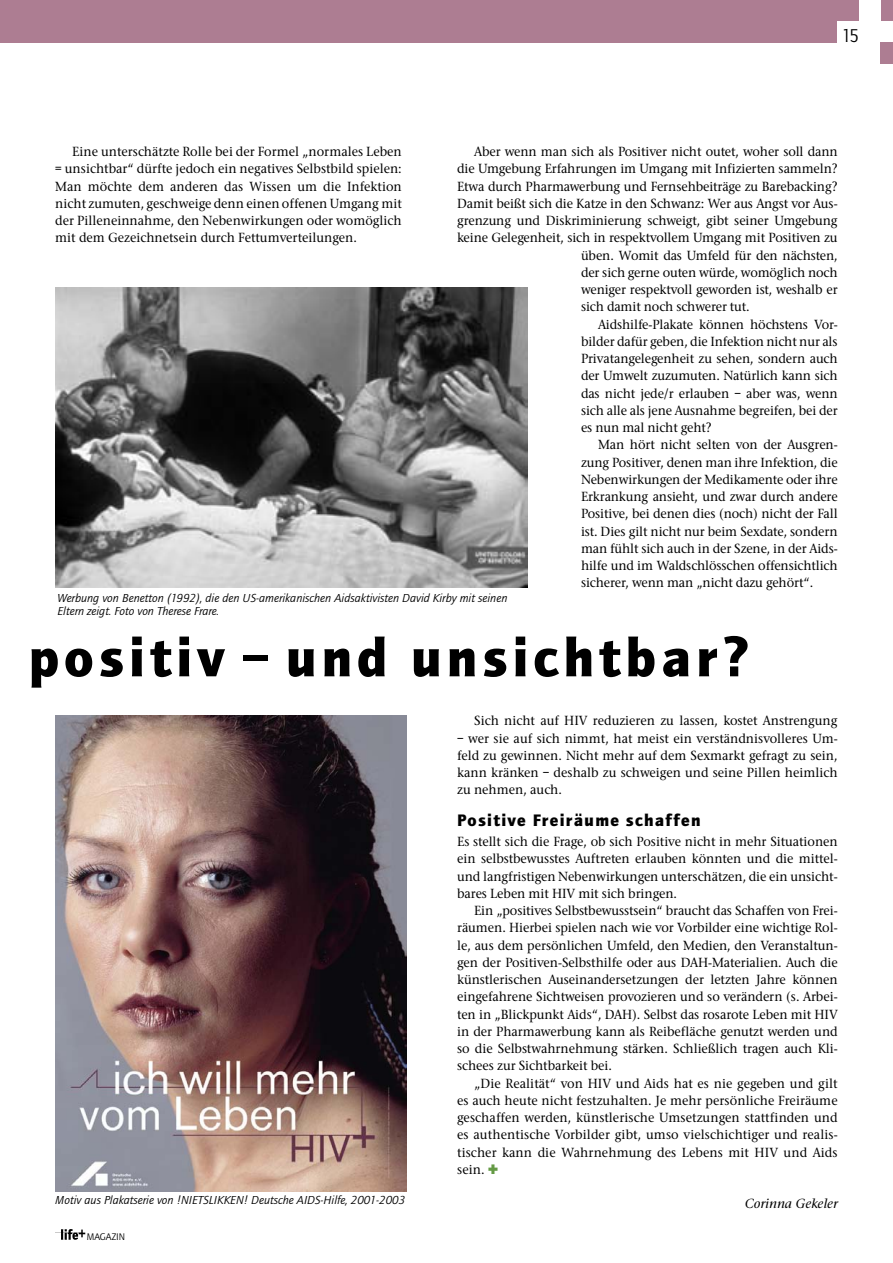
<style>
.page{position:relative;width:893px;height:1263px;background:#fff}
.page>*{position:absolute;margin:0;border:0;box-sizing:border-box;transform-origin:0 0}
.t1{font:900 55.5px "Quay Sans";letter-spacing:.09em;color:#000}
.t2{font:19.2px "Quay Sans";color:#000;scale:.95 1}
.t3{font:900 17.25px "Quay Sans";letter-spacing:.075em;color:#000}
.t4{font:500 13.8px/17.2px "Stone Serif";letter-spacing:-.01em;color:#000;text-align:justify;scale:.95 1}
.t5{font:italic 500 13.8px "Stone Serif";color:#000}
.t6{font:italic 12px/13.5px "Quay Sans";color:#000}
.t7{font:9.9px "Quay Sans";color:#000}
.s1{color:#649a45}
</style>
<div class="page">
<img style="left:55px;top:1229px;width:31px;height:11px">
<img style="left:55px;top:716px;width:351px;height:475px">
<img style="left:55px;top:288px;width:473px;height:299px">
<div style="left:0;top:0;width:893px;height:43px;background:#ad7d92"></div>
<div style="left:838px;top:21px;width:55px;height:22px;background:#fff"></div>
<div style="left:859px;top:0;width:21px;height:64px;background:#fff"></div>
<div style="left:880px;top:43px;width:13px;height:21px;background:#ad7d92"></div>
<h2 class="t2" style="left:842px;top:25px;width:20px">15</h2>
<p class="t4" style="left:55px;top:143px;width:366px;text-indent:17px">Eine unterschätzte Rolle bei der Formel „normales Leben = unsichtbar“ dürfte jedoch ein negatives Selbstbild spielen:<br>Man möchte dem anderen das Wissen um die Infektion nicht zumuten, geschweige denn einen offenen Umgang mit der Pilleneinnahme, den Nebenwirkungen oder womöglich mit dem Gezeichnetsein durch Fettumverteilungen.</p>
<p class="t4" style="left:474px;top:143px;width:384px">Aber wenn man sich als Positiver nicht outet, woher soll dann</p>
<p class="t4" style="left:457px;top:160px;width:402px">die Umgebung Erfahrungen im Umgang mit Infizierten sammeln?</p>
<p class="t4" style="left:457px;top:177px;width:402px">Etwa durch Pharmawerbung und Fernsehbeiträge zu Barebacking?</p>
<p class="t4" style="left:457px;top:195px;width:402px">Damit beißt sich die Katze in den Schwanz: Wer aus Angst vor Aus-</p>
<p class="t4" style="left:457px;top:212px;width:402px">grenzung und Diskriminierung schweigt, gibt seiner Umgebung</p>
<p class="t4" style="left:457px;top:229px;width:402px">keine Gelegenheit, sich in respektvollem Umgang mit Positiven zu</p>
<p class="t4" style="left:581px;top:246px;width:272px">üben. Womit das Umfeld für den nächsten,</p>
<p class="t4" style="left:581px;top:264px;width:272px">der sich gerne outen würde, womöglich noch</p>
<p class="t4" style="left:581px;top:281px;width:272px">weniger respektvoll geworden ist, weshalb er</p>
<p class="t4" style="left:581px;top:298px;width:179px">sich damit noch schwerer tut.</p>
<p class="t4" style="left:598px;top:315px;width:254px">Aidshilfe-Plakate können höchstens Vor-</p>
<p class="t4" style="left:581px;top:333px;width:272px">bilder dafür geben, die Infektion nicht nur als</p>
<p class="t4" style="left:581px;top:350px;width:272px">Privatangelegenheit zu sehen, sondern auch</p>
<p class="t4" style="left:581px;top:367px;width:272px">der Umwelt zuzumuten. Natürlich kann sich</p>
<p class="t4" style="left:581px;top:384px;width:272px">das nicht jede/r erlauben – aber was, wenn</p>
<p class="t4" style="left:581px;top:402px;width:272px">sich alle als jene Ausnahme begreifen, bei der</p>
<p class="t4" style="left:581px;top:419px;width:139px">es nun mal nicht geht?</p>
<p class="t4" style="left:598px;top:436px;width:254px">Man hört nicht selten von der Ausgren-</p>
<p class="t4" style="left:581px;top:453px;width:272px">zung Positiver, denen man ihre Infektion, die</p>
<p class="t4" style="left:581px;top:471px;width:272px">Nebenwirkungen der Medikamente oder ihre</p>
<p class="t4" style="left:581px;top:488px;width:272px">Erkrankung ansieht, und zwar durch andere</p>
<p class="t4" style="left:581px;top:505px;width:272px">Positive, bei denen dies (noch) nicht der Fall</p>
<p class="t4" style="left:581px;top:522px;width:272px">ist. Dies gilt nicht nur beim Sexdate, sondern</p>
<p class="t4" style="left:581px;top:540px;width:272px">man fühlt sich auch in der Szene, in der Aids-</p>
<p class="t4" style="left:581px;top:557px;width:272px">hilfe und im Waldschlösschen offensichtlich</p>
<p class="t4" style="left:581px;top:574px;width:246px">sicherer, wenn man „nicht dazu gehört“.</p>
<p class="t6" style="left:57px;top:591px;width:451px">Werbung von Benetton (1992), die den US-amerikanischen Aidsaktivisten David Kirby mit seinen<br>Eltern zeigt. Foto von Therese Frare.</p>
<h1 class="t1" style="left:29px;top:625px;width:722px">positiv – und unsichtbar?</h1>
<p class="t6" style="left:55px;top:1193px;width:351px">Motiv aus Plakatserie von !NIETSLIKKEN! Deutsche AIDS-Hilfe, 2001-2003</p>
<p class="t7" style="left:87px;top:1231px;width:40px">MAGAZIN</p>
<p class="t4" style="left:474px;top:712px;width:384px">Sich nicht auf HIV reduzieren zu lassen, kostet Anstrengung</p>
<p class="t4" style="left:457px;top:729px;width:402px">– wer sie auf sich nimmt, hat meist ein verständnisvolleres Um&shy;feld zu gewinnen. Nicht mehr auf dem Sexmarkt gefragt zu sein, kann kränken – deshalb zu schweigen und seine Pillen heimlich zu nehmen, auch.</p>
<p class="t3" style="left:457px;top:810px;width:245px">Positive Freiräume schaffen</p>
<p class="t4" style="left:457px;top:833px;width:402px">Es stellt sich die Frage, ob sich Positive nicht in mehr Situationen ein selbstbewusstes Auftreten erlauben könnten und die mittel&shy;und langfristigen Nebenwirkungen unterschätzen, die ein unsicht&shy;bares Leben mit HIV mit sich bringen.</p>
<p class="t4" style="left:457px;top:902px;width:402px;text-indent:17px">Ein „positives Selbstbewusstsein“ braucht das Schaffen von Frei&shy;räumen. Hierbei spielen nach wie vor Vorbilder eine wichtige Rol&shy;le, aus dem persönlichen Umfeld, den Medien, den Veranstaltun&shy;gen der Positiven-Selbsthilfe oder aus DAH-Materialien. Auch die künstlerischen Auseinandersetzungen der letzten Jahre können eingefahrene Sichtweisen provozieren und so verändern (s. Arbei&shy;ten in „Blickpunkt Aids“, DAH). Selbst das rosarote Leben mit HIV in der Pharmawerbung kann als Reibefläche genutzt werden und so die Selbstwahrnehmung stärken. Schließlich tragen auch Kli&shy;schees zur Sichtbarkeit bei.</p>
<p class="t4" style="left:457px;top:1074px;width:402px;text-indent:17px">„Die Realität“ von HIV und Aids hat es nie gegeben und gilt es auch heute nicht festzuhalten. Je mehr persönliche Freiräume geschaffen werden, künstlerische Umsetzungen stattfinden und es authentische Vorbilder gibt, umso vielschichtiger und realis&shy;tischer kann die Wahrnehmung des Lebens mit HIV und Aids sein. <span class="s1">✚</span></p>
<p class="t5" style="left:745px;top:1196px;width:94px">Corinna Gekeler</p>
</div>
